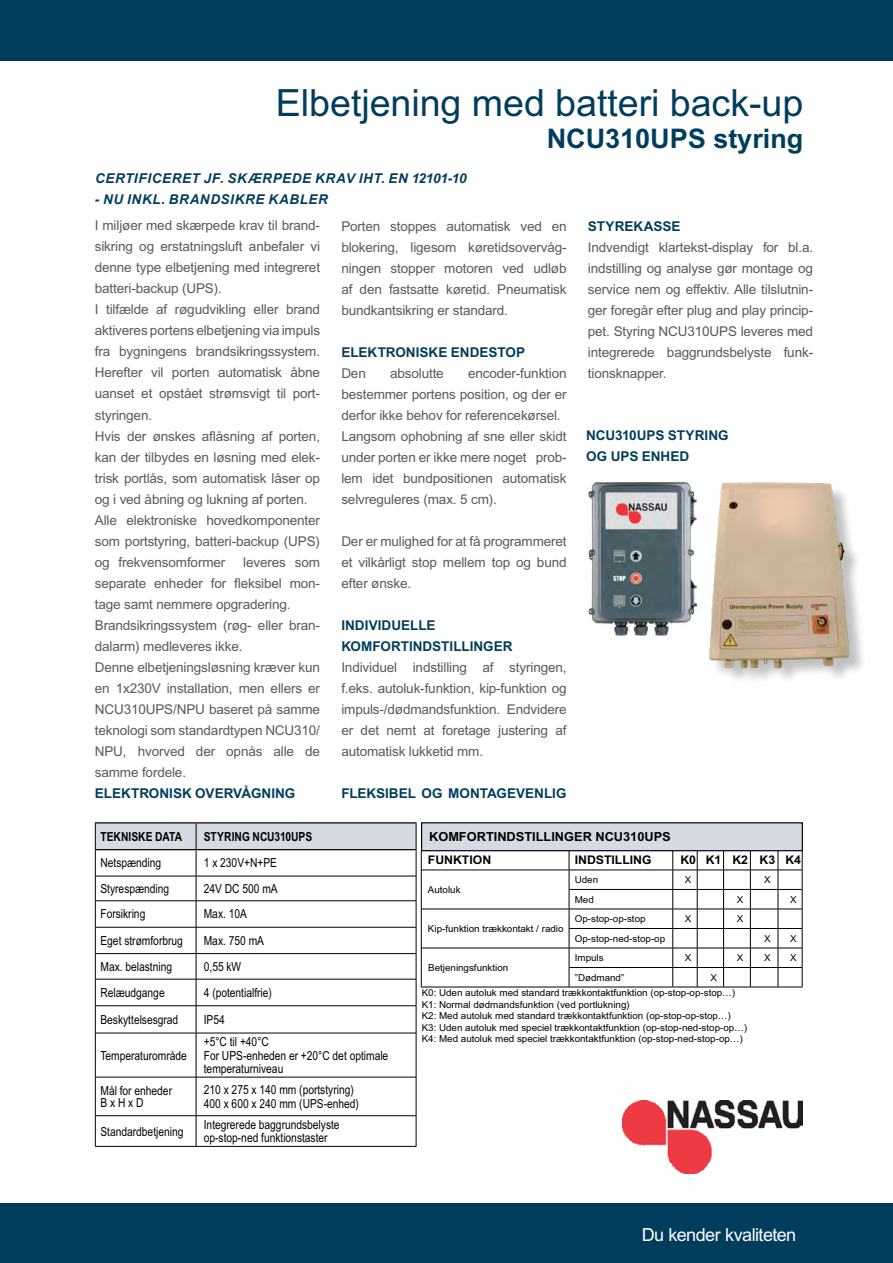
<style>
.page{position:relative;width:893px;height:1263px;background:#fff}
.page>*{position:absolute;margin:0;border:0;box-sizing:border-box;transform-origin:0 0}
.t1{font:37.5px "Arial MT Std";color:#003d5c}
.t2{font:700 27px "Arial MT Std";color:#003d5c}
.t3{font:18px "Arial MT Std";letter-spacing:-.03em;color:#fff}
.t4{font:13.5px/21px "Arial MT Std";letter-spacing:-.01em;color:#58595b;text-align:justify}
.t5{font:700 13.5px/21px "Arial MT Std";color:#003d5c}
.t6{font:italic 700 13.5px "Arial";letter-spacing:.045em;color:#003d5c}
.t7{font:12.45px/13.8px "Arial MT Std";color:#000;scale:.82 1}
.t8{font:700 12.45px "Arial MT Std";color:#000}
.t9{font:700 12.45px "Arial MT Std";color:#000;scale:.82 1}
.t10{font:700 12px "Arial MT Std";color:#000}
.t11{font:9.6px/11.4px "Arial MT Std";color:#000}
</style>
<div class="page">
<div style="left:0;top:0;width:893px;height:61px;background:#003d5c"></div>
<div style="left:0;top:1038px;width:893px;height:225px;background:#003d5c"></div>
<div style="left:0;top:875px;width:892px;height:327px;background:#fff"></div>
<img style="left:623px;top:1101px;width:180px;height:72px">
<hr style="left:95px;top:1033px;width:1px;height:44px;background:#000">
<hr style="left:196px;top:1033px;width:1px;height:44px;background:#000">
<hr style="left:416px;top:1033px;width:1px;height:44px;background:#000">
<hr style="left:95px;top:1077px;width:1px;height:39px;background:#000">
<hr style="left:196px;top:1077px;width:1px;height:38px;background:#000">
<hr style="left:416px;top:1077px;width:1px;height:39px;background:#000">
<hr style="left:95px;top:1116px;width:1px;height:30px;background:#000">
<hr style="left:196px;top:1116px;width:1px;height:30px;background:#000">
<hr style="left:416px;top:1116px;width:1px;height:30px;background:#000">
<hr style="left:96px;top:1033px;width:100px;height:1px;background:#000">
<hr style="left:196px;top:1033px;width:220px;height:1px;background:#000">
<hr style="left:96px;top:1077px;width:100px;height:1px;background:#000">
<hr style="left:196px;top:1077px;width:220px;height:1px;background:#000">
<hr style="left:96px;top:1115px;width:100px;height:1px;background:#000">
<hr style="left:196px;top:1115px;width:220px;height:1px;background:#000">
<hr style="left:95px;top:1146px;width:101px;height:1px;background:#000">
<hr style="left:196px;top:1146px;width:220px;height:1px;background:#000">
<hr style="left:95px;top:822px;width:101px;height:1px;background:#000">
<hr style="left:196px;top:822px;width:221px;height:1px;background:#000">
<hr style="left:422px;top:870px;width:147px;height:1px;background:#000">
<hr style="left:569px;top:870px;width:104px;height:1px;background:#000">
<hr style="left:569px;top:889px;width:104px;height:1px;background:#000">
<hr style="left:422px;top:909px;width:147px;height:1px;background:#000">
<hr style="left:569px;top:909px;width:104px;height:1px;background:#000">
<hr style="left:569px;top:928px;width:104px;height:1px;background:#000">
<hr style="left:422px;top:948px;width:147px;height:1px;background:#000">
<hr style="left:569px;top:948px;width:104px;height:1px;background:#000">
<hr style="left:569px;top:967px;width:104px;height:1px;background:#000">
<hr style="left:421px;top:987px;width:148px;height:1px;background:#000">
<hr style="left:569px;top:987px;width:104px;height:1px;background:#000">
<svg style="left:95px;top:823px;width:327px;height:210px"></svg>
<svg style="left:569px;top:851px;width:1px;height:136px"></svg>
<svg style="left:672px;top:851px;width:131px;height:137px"></svg>
<div style="left:422px;top:823px;width:380px;height:28px;background:#d6dae3"></div>
<div style="left:421px;top:822px;width:382px;height:29px;border:1px solid #000"></div>
<img style="left:696px;top:482px;width:167px;height:198px">
<img style="left:588px;top:482px;width:108px;height:154px">
<h1 class="t1" style="left:276px;top:81px;width:529px">Elbetjening med batteri back-up</h1>
<h2 class="t2" style="left:547px;top:123px;width:258px">NCU310UPS styring</h2>
<p class="t6" style="left:95px;top:169px;width:373px">CERTIFICERET JF. SKÆRPEDE KRAV IHT. EN 12101-10</p>
<p class="t6" style="left:95px;top:190px;width:235px">- NU INKL. BRANDSIKRE KABLER</p>
<p class="t4" style="left:95px;top:215px;width:227px;text-align:left">I miljøer med skærpede krav til brand&shy;sikring og erstatningsluft anbefaler vi denne type elbetjening med integreret batteri-backup (UPS).<br>I tilfælde af røgudvikling eller brand aktiveres portens elbetjening via impuls fra bygningens brandsikringssystem.<br>Herefter vil porten automatisk åbne uanset et opstået strømsvigt til port&shy;styringen.<br>Hvis der ønskes aflåsning af porten, kan der tilbydes en løsning med elek&shy;trisk portlås, som automatisk låser op og i ved åbning og lukning af porten.<br>Alle elektroniske hovedkomponenter som portstyring, batteri-backup (UPS) og frekvensomformer</p>
<p class="t4" style="left:95px;top:551px;width:227px;text-align:left;text-indent:148px">leveres som separate enheder for fleksibel mon&shy;tage samt nemmere opgradering.<br>Brandsikringssystem (røg- eller bran&shy;dalarm) medleveres ikke.<br>Denne elbetjeningsløsning kræver kun en 1x230V installation, men ellers er<br>NCU310UPS/NPU baseret på samme teknologi som standardtypen NCU310/<br>NPU, hvorved der opnås alle de samme fordele.</p>
<p class="t5" style="left:95px;top:782px;width:202px">ELEKTRONISK OVERVÅGNING</p>
<p class="t4" style="left:341px;top:215px;width:227px">Porten stoppes automatisk ved en blokering, ligesom køretidsovervåg&shy;ningen stopper motoren ved udløb af den fastsatte køretid. Pneumatisk bundkantsikring er standard.</p>
<p class="t5" style="left:341px;top:341px;width:185px">ELEKTRONISKE ENDESTOP</p>
<p class="t4" style="left:341px;top:362px;width:26px">Den</p>
<p class="t4" style="left:390px;top:362px;width:55px">absolutte</p>
<p class="t4" style="left:341px;top:362px;width:227px;text-align:left;text-indent:127px">encoder-funktion bestemmer portens position, og der er derfor ikke behov for referencekørsel.<br>Langsom ophobning af sne eller skidt under porten er ikke mere noget prob&shy;lem idet bundpositionen automatisk selvreguleres (max. 5 cm).</p>
<p class="t4" style="left:341px;top:530px;width:227px">Der er mulighed for at få programmeret et vilkårligt stop mellem top og bund efter ønske.</p>
<p class="t5" style="left:341px;top:614px;width:173px">INDIVIDUELLE<br>KOMFORTINDSTILLINGER</p>
<p class="t4" style="left:341px;top:656px;width:227px">Individuel indstilling af styringen, f.eks. autoluk-funktion, kip-funktion og impuls-/dødmandsfunktion. Endvidere er det nemt at foretage justering af automatisk lukketid mm.</p>
<p class="t5" style="left:341px;top:782px;width:227px">FLEKSIBEL OG MONTAGEVENLIG</p>
<p class="t5" style="left:588px;top:215px;width:94px">STYREKASSE</p>
<p class="t4" style="left:588px;top:236px;width:227px">Indvendigt klartekst-display for bl.a. indstilling og analyse gør montage og service nem og effektiv. Alle tilslutnin&shy;ger foregår efter plug and play princip&shy;pet. Styring NCU310UPS leveres med integrerede baggrundsbelyste funk&shy;tionsknapper.</p>
<p class="t5" style="left:586px;top:424px;width:144px">NCU310UPS STYRING<br>OG UPS ENHED</p>
<p class="t9" style="left:100px;top:829px;width:101px">TEKNISKE DATA</p>
<p class="t9" style="left:204px;top:829px;width:134px">STYRING NCU310UPS</p>
<p class="t7" style="left:100px;top:856px;width:76px">Netspænding</p>
<p class="t7" style="left:204px;top:856px;width:91px">1 x 230V+N+PE</p>
<p class="t7" style="left:100px;top:881px;width:85px">Styrespænding</p>
<p class="t7" style="left:204px;top:881px;width:92px">24V DC 500 mA</p>
<p class="t7" style="left:100px;top:907px;width:56px">Forsikring</p>
<p class="t7" style="left:204px;top:907px;width:54px">Max. 10A</p>
<p class="t7" style="left:100px;top:933px;width:102px">Eget strømforbrug</p>
<p class="t7" style="left:204px;top:933px;width:75px">Max. 750 mA</p>
<p class="t7" style="left:100px;top:959px;width:89px">Max. belastning</p>
<p class="t7" style="left:204px;top:959px;width:47px">0,55 kW</p>
<p class="t7" style="left:100px;top:986px;width:80px">Relæudgange</p>
<p class="t7" style="left:204px;top:986px;width:85px">4 (potentialfrie)</p>
<p class="t7" style="left:100px;top:1012px;width:96px">Beskyttelsesgrad</p>
<p class="t7" style="left:204px;top:1012px;width:27px">IP54</p>
<p class="t7" style="left:100px;top:1048px;width:107px">Temperaturområde</p>
<p class="t7" style="left:204px;top:1034px;width:226px">+5°C til +40°C<br>For UPS-enheden er +20°C det optimale temperaturniveau</p>
<p class="t7" style="left:100px;top:1085px;width:89px;line-height:11.6px">Mål for enheder<br>B x H x D</p>
<p class="t7" style="left:204px;top:1083px;width:191px">210 x 275 x 140 mm (portstyring)<br>400 x 600 x 240 mm (UPS-enhed)</p>
<p class="t7" style="left:100px;top:1124px;width:103px">Standardbetjening</p>
<p class="t7" style="left:204px;top:1117px;width:167px">Integrerede baggrundsbelyste op-stop-ned funktionstaster</p>
<p class="t8" style="left:429px;top:829px;width:243px">KOMFORTINDSTILLINGER NCU310UPS</p>
<p class="t10" style="left:428px;top:853px;width:65px">FUNKTION</p>
<p class="t10" style="left:575px;top:853px;width:78px">INDSTILLING</p>
<p class="t10" style="left:680px;top:853px;width:122px">K0 K1 K2 K3 K4</p>
<p class="t11" style="left:428px;top:884px;width:34px">Autoluk</p>
<p class="t11" style="left:575px;top:874px;width:25px">Uden</p>
<p class="t11" style="left:685px;top:874px;width:8px">X</p>
<p class="t11" style="left:764px;top:874px;width:8px">X</p>
<p class="t11" style="left:575px;top:893px;width:21px">Med</p>
<p class="t11" style="left:737px;top:893px;width:8px">X</p>
<p class="t11" style="left:790px;top:893px;width:8px">X</p>
<p class="t11" style="left:428px;top:923px;width:137px">Kip-funktion trækkontakt / radio</p>
<p class="t11" style="left:428px;top:962px;width:82px">Betjeningsfunktion</p>
<p class="t11" style="left:575px;top:913px;width:72px">Op-stop-op-stop</p>
<p class="t11" style="left:685px;top:913px;width:8px">X</p>
<p class="t11" style="left:737px;top:913px;width:8px">X</p>
<p class="t11" style="left:575px;top:932px;width:92px">Op-stop-ned-stop-op</p>
<p class="t11" style="left:764px;top:932px;width:8px">X</p>
<p class="t11" style="left:790px;top:932px;width:8px">X</p>
<p class="t11" style="left:575px;top:952px;width:30px">Impuls</p>
<p class="t11" style="left:685px;top:952px;width:8px">X</p>
<p class="t11" style="left:737px;top:952px;width:8px">X</p>
<p class="t11" style="left:764px;top:952px;width:8px">X</p>
<p class="t11" style="left:790px;top:952px;width:8px">X</p>
<p class="t11" style="left:575px;top:971px;width:51px">”Dødmand”</p>
<p class="t11" style="left:710px;top:971px;width:8px">X</p>
<p class="t11" style="left:422px;top:987px;width:327px">K0: Uden autoluk med standard trækkontaktfunktion (op-stop-op-stop…)<br>K1: Normal dødmandsfunktion (ved portlukning)<br>K2: Med autoluk med standard trækkontaktfunktion (op-stop-op-stop…)<br>K3: Uden autoluk med speciel trækkontaktfunktion (op-stop-ned-stop-op…)<br>K4: Med autoluk med speciel trækkontaktfunktion (op-stop-ned-stop-op…)</p>
<h3 class="t3" style="left:642px;top:1224px;width:156px">Du kender kvaliteten</h3>
</div>
